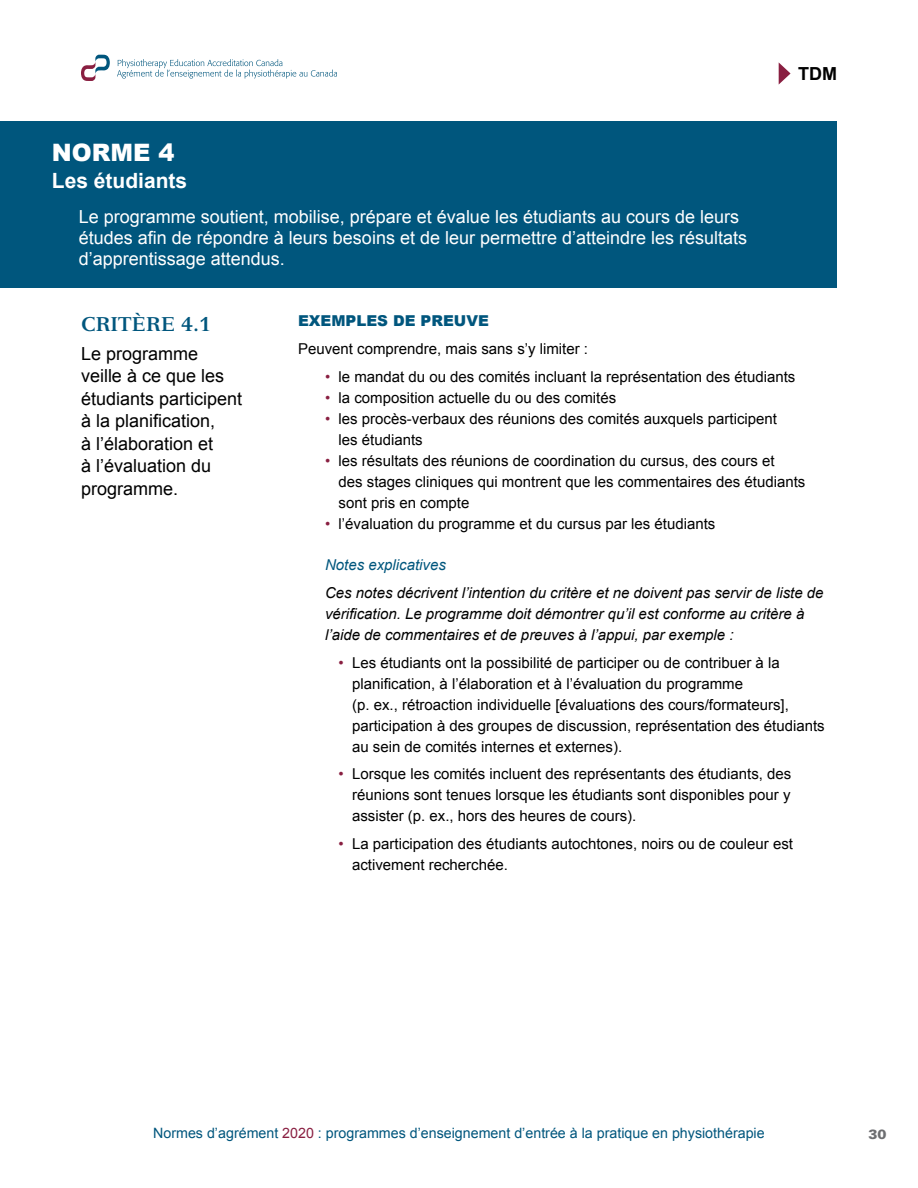
<style>
.page{position:relative;width:918px;height:1188px;background:#fff}
.page>*{position:absolute;margin:0;border:0;box-sizing:border-box;transform-origin:0 0}
.t1{font:900 24px "Arial";color:#fff}
.t2{font:700 21px "Arial";color:#fff}
.t3{font:700 19.5px "Versailles";color:#00567d}
.t4{font:18px/21px "Arial";color:#fff}
.t5{font:18px/22.5px "Arial";color:#000}
.t6{font:700 18px "Arial";color:#000}
.t7{font:15px/21px "Arial";color:#000}
.t8{font:italic 15px/21px "Arial";color:#000}
.t9{font:italic 15px "Arial";color:#00567d}
.t10{font:900 15px "Arial";color:#00567d}
.t11{font:14.25px "Arial";color:#00567d}
.t12{font:900 13.5px "Univers";color:#6d6e71}
.s1{color:#891f41}
</style>
<div class="page">
<svg style="left:779px;top:63px;width:12px;height:21px"></svg>
<div style="left:0;top:121px;width:837px;height:167px;background:#00567d"></div>
<svg style="left:117px;top:59px;width:220px;height:20px"></svg>
<svg style="left:81px;top:55px;width:29px;height:26px"></svg>
<h1 class="t1" style="left:52px;top:135px;width:124px">NORME 4</h1>
<h2 class="t2" style="left:52px;top:167px;width:137px">Les étudiants</h2>
<p class="t4" style="left:79px;top:206px;width:670px">Le programme soutient, mobilise, prépare et évalue les étudiants au cours de leurs études afin de répondre à leurs besoins et de leur permettre d’atteindre les résultats d’apprentissage attendus.</p>
<p class="t6" style="left:798px;top:62px;width:40px">TDM</p>
<h3 class="t3" style="left:81px;top:312px;width:132px">CRITÈRE 4.1</h3>
<p class="t5" style="left:81px;top:342px;width:163px">Le programme veille à ce que les étudiants participent à la planification,<br>à l’élaboration et<br>à l’évaluation du programme.</p>
<p class="t10" style="left:298px;top:310px;width:192px">EXEMPLES DE PREUVE</p>
<p class="t7" style="left:298px;top:338px;width:292px">Peuvent comprendre, mais sans s’y limiter :</p>
<p class="t7" style="left:325px;top:366px;width:472px"><span class="s1">•</span> le mandat du ou des comités incluant la représentation des étudiants</p>
<p class="t7" style="left:325px;top:387px;width:293px"><span class="s1">•</span> la composition actuelle du ou des comités</p>
<p class="t7" style="left:339px;top:408px;width:440px;text-indent:-14px"><span class="s1">•</span> les procès-verbaux des réunions des comités auxquels participent les étudiants</p>
<p class="t7" style="left:339px;top:450px;width:468px;text-indent:-14px"><span class="s1">•</span> les résultats des réunions de coordination du cursus, des cours et<br>des stages cliniques qui montrent que les commentaires des étudiants sont pris en compte</p>
<p class="t7" style="left:325px;top:513px;width:392px"><span class="s1">•</span> l’évaluation du programme et du cursus par les étudiants</p>
<p class="t9" style="left:325px;top:555px;width:122px">Notes explicatives</p>
<p class="t8" style="left:325px;top:582px;width:500px">Ces notes décrivent l’intention du critère et ne doivent pas servir de liste de vérification. Le programme doit démontrer qu’il est conforme au critère à l’aide de commentaires et de preuves à l’appui, par exemple :</p>
<p class="t7" style="left:352px;top:652px;width:474px;text-indent:-13px"><span class="s1">•</span> Les étudiants ont la possibilité de participer ou de contribuer à la planification, à l’élaboration et à l’évaluation du programme<br>(p. ex., rétroaction individuelle [évaluations des cours/formateurs], participation à des groupes de discussion, représentation des étudiants au sein de comités internes et externes).</p>
<p class="t7" style="left:352px;top:764px;width:441px;text-align:justify;text-indent:-14px"><span class="s1">•</span> Lorsque les comités incluent des représentants des étudiants, des réunions sont tenues lorsque les étudiants sont disponibles pour y assister (p. ex., hors des heures de cours).</p>
<p class="t7" style="left:352px;top:833px;width:443px;text-indent:-14px"><span class="s1">•</span> La participation des étudiants autochtones, noirs ou de couleur est activement recherchée.</p>
<p class="t11" style="left:153px;top:1124px;width:613px">Normes d’agrément <span class="s1">2020</span> : programmes d’enseignement d’entrée à la pratique en physiothérapie</p>
<p class="t12" style="left:868px;top:1125px;width:20px">30</p>
</div>
